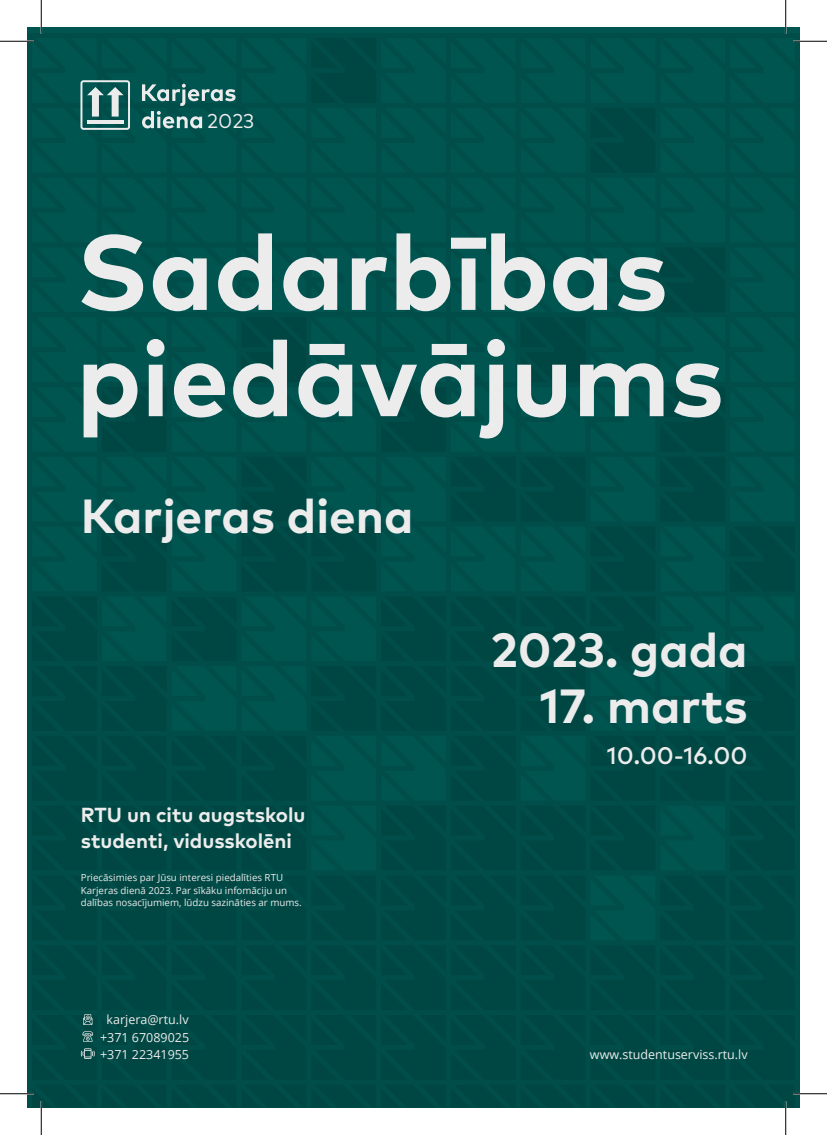
<style>
.page{position:relative;width:827px;height:1135px;background:#fff}
.page>*{position:absolute;margin:0;border:0;box-sizing:border-box;transform-origin:0 0}
.t1{font:700 106.25px/106.2px "Mark Pro";color:#ececec}
.t2{font:700 47.88px "Mark Pro";color:#ececec}
.t3{font:500 24px "Mark Pro";color:#ececec}
.t4{font:700 20.38px/25.4px "Mark Pro";color:#ececec}
.t5{font:20px "Mark Pro";color:#ececec}
.t6{font:12.5px/17.5px "Open Sans";color:#ececec;text-align:center}
.t7{font:9.75px/12.1px "Open Sans";color:#ececec}
</style>
<div class="page">
<div style="left:27px;top:33px;width:773px;height:1075px;background:#004d49"></div>
<svg style="left:82px;top:1031px;width:11px;height:11px"></svg>
<svg style="left:83px;top:1014px;width:9px;height:11px"></svg>
<svg style="left:80px;top:80px;width:50px;height:50px;background:#5a8c8a"></svg>
<svg style="left:142px;top:84px;width:93px;height:44px;background:#3d7a77"></svg>
<svg style="left:81px;top:1048px;width:14px;height:11px"></svg>
<hr style="left:0;top:40px;width:34px;height:2px;background:#fff">
<hr style="left:793px;top:40px;width:34px;height:2px;background:#fff">
<hr style="left:40px;top:0;width:2px;height:34px;background:#fff">
<hr style="left:40px;top:1101px;width:2px;height:34px;background:#fff">
<hr style="left:0;top:41px;width:34px;height:1px;background:#000">
<hr style="left:793px;top:41px;width:34px;height:1px;background:#000">
<hr style="left:0;top:1093px;width:34px;height:1px;background:#000">
<hr style="left:793px;top:1093px;width:34px;height:1px;background:#000">
<hr style="left:41px;top:0;width:1px;height:34px;background:#000">
<hr style="left:41px;top:1101px;width:1px;height:34px;background:#000">
<hr style="left:785px;top:0;width:1px;height:34px;background:#000">
<hr style="left:785px;top:1101px;width:1px;height:34px;background:#000">
<h3 class="t5" style="left:207px;top:106px;width:49px">2023</h3>
<h1 class="t1" style="left:76px;top:210px;width:649px">Sadarbības piedāvājums</h1>
<h2 class="t2" style="left:81px;top:479px;width:334px">Karjeras diena</h2>
<h3 class="t4" style="left:81px;top:801px;width:226px">RTU un citu augstskolu studenti, vidusskolēni</h3>
<p class="t7" style="left:81px;top:871px;width:222px">Priecāsimies par Jūsu interesi piedalīties RTU<br>Karjeras dienā 2023. Par sīkāku infomāciju un dalības nosacījumiem, lūdzu sazināties ar mums.</p>
<p class="t6" style="left:100px;top:1010px;width:91px">karjera@rtu.lv +371 67089025 +371 22341955</p>
<h2 class="t2" style="left:490px;top:614px;width:258px">2023. gada</h2>
<h2 class="t2" style="left:540px;top:670px;width:209px">17. marts</h2>
<h3 class="t3" style="left:607px;top:738px;width:142px">10.00-16.00</h3>
<p class="t6" style="left:590px;top:1045px;width:159px">www.studentuserviss.rtu.lv</p>
</div>
